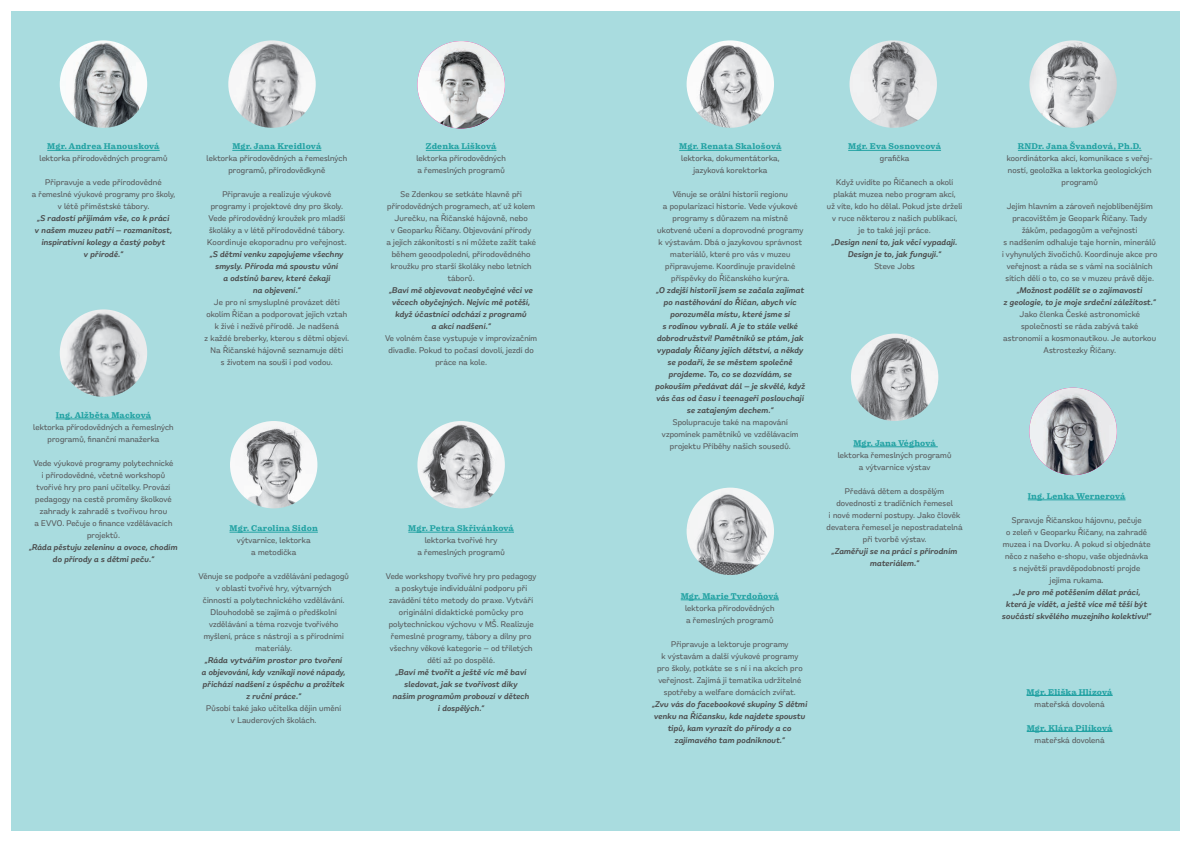
<style>
.page{position:relative;width:1191px;height:842px;background:#fff}
.page>*{position:absolute;margin:0;border:0;box-sizing:border-box;transform-origin:0 0}
.t1{font:500 8.5px/12px "Remora Sans W2";letter-spacing:.015em;color:#57585a;text-align:center}
.t2{font:italic 600 8.5px/12px "Remora Sans W2";letter-spacing:.015em;color:#4b4c4d;text-align:center}
.t3{font:700 8.5px "Pulpo";letter-spacing:.015em;color:#22a2a3}
</style>
<div class="page">
<div style="left:11px;top:11px;width:1168px;height:820px;background:#a9dcdf"></div>
<img style="left:228px;top:40px;width:88px;height:88px;border-radius:44px">
<img style="left:60px;top:40px;width:87px;height:88px;border-radius:44px">
<hr style="left:232px;top:150px;width:89px;height:1px;background:#22a2a3">
<hr style="left:47px;top:150px;width:113px;height:1px;background:#22a2a3">
<img style="left:417px;top:41px;width:88px;height:87px;border-radius:44px">
<hr style="left:426px;top:150px;width:70px;height:1px;background:#22a2a3">
<hr style="left:1026px;top:695px;width:86px;height:1px;background:#22a2a3">
<hr style="left:1026px;top:731px;width:86px;height:1px;background:#22a2a3">
<hr style="left:853px;top:446px;width:84px;height:1px;background:#22a2a3">
<img style="left:851px;top:334px;width:87px;height:87px;border-radius:44px">
<img style="left:1029px;top:40px;width:87px;height:88px;border-radius:44px">
<img style="left:849px;top:40px;width:88px;height:88px;border-radius:44px">
<img style="left:230px;top:421px;width:87px;height:87px;border-radius:44px">
<img style="left:417px;top:421px;width:88px;height:87px;border-radius:44px">
<hr style="left:848px;top:150px;width:93px;height:1px;background:#22a2a3">
<hr style="left:229px;top:532px;width:89px;height:1px;background:#22a2a3">
<hr style="left:1018px;top:150px;width:123px;height:1px;background:#22a2a3">
<img style="left:686px;top:40px;width:88px;height:88px;border-radius:44px">
<hr style="left:679px;top:150px;width:102px;height:1px;background:#22a2a3">
<hr style="left:408px;top:532px;width:106px;height:1px;background:#22a2a3">
<img style="left:686px;top:488px;width:88px;height:87px;border-radius:44px">
<hr style="left:680px;top:599px;width:99px;height:1px;background:#22a2a3">
<img style="left:60px;top:309px;width:87px;height:88px;border-radius:44px">
<hr style="left:56px;top:419px;width:95px;height:1px;background:#22a2a3">
<img style="left:1029px;top:388px;width:87px;height:87px;border-radius:44px">
<hr style="left:1027px;top:499px;width:98px;height:1px;background:#22a2a3">
<p class="t3" style="left:47px;top:141px;width:114px">Mgr. Andrea Hanousková</p>
<p class="t1" style="left:39px;top:152px;width:129px">lektorka přírodovědných programů</p>
<p class="t1" style="left:32px;top:176px;width:145px">Připravuje a vede přírodovědné<br>a řemeslné výukové programy pro školy, v létě příměstské tábory.</p>
<p class="t2" style="left:35px;top:212px;width:139px">„S radostí přijímám vše, co k práci v našem muzeu patří — rozmanitost, inspirativní kolegy a častý pobyt<br>v přírodě.“</p>
<p class="t3" style="left:56px;top:410px;width:97px">Ing. Alžběta Macková</p>
<p class="t1" style="left:33px;top:421px;width:142px">lektorka přírodovědných a řemeslných programů, finanční manažerka</p>
<p class="t1" style="left:34px;top:457px;width:141px">Vede výukové programy polytechnické i přírodovědné, včetně workshopů tvořivé hry pro paní učitelky. Provází pedagogy na cestě proměny školkové zahrady k zahradě s tvořivou hrou<br>a EVVO. Pečuje o finance vzdělávacích projektů.</p>
<p class="t2" style="left:29px;top:541px;width:150px">„Ráda pěstuju zeleninu a ovoce, chodím do přírody a s dětmi peču.“</p>
<p class="t3" style="left:232px;top:141px;width:91px">Mgr. Jana Kreidlová</p>
<p class="t1" style="left:207px;top:152px;width:142px">lektorka přírodovědných a řemeslných programů, přírodovědkyně</p>
<p class="t1" style="left:207px;top:188px;width:141px">Připravuje a realizuje výukové programy i projektové dny pro školy.<br>Vede přírodovědný kroužek pro mladší školáky a v létě přírodovědné tábory.<br>Koordinuje ekoporadnu pro veřejnost.</p>
<p class="t2" style="left:210px;top:248px;width:135px">„S dětmi venku zapojujeme všechny smysly. Příroda má spoustu vůní<br>a odstínů barev, které čekají<br>na objevení.“</p>
<p class="t1" style="left:205px;top:296px;width:146px">Je pro ní smysluplné provázet děti okolím Říčan a podporovat jejich vztah k živé i neživé přírodě. Je nadšená<br>z každé breberky, kterou s dětmi objeví.<br>Na Říčanské hájovně seznamuje děti<br>s životem na souši i pod vodou.</p>
<p class="t3" style="left:229px;top:523px;width:90px">Mgr. Carolina Sidon</p>
<p class="t1" style="left:237px;top:534px;width:75px">výtvarnice, lektorka a metodička</p>
<p class="t1" style="left:198px;top:570px;width:152px">Věnuje se podpoře a vzdělávání pedagogů v oblasti tvořivé hry, výtvarných<br>činností a polytechnického vzdělávání.<br>Dlouhodobě se zajímá o předškolní vzdělávání a téma rozvoje tvořivého myšlení, práce s nástroji a s přírodními materiály.</p>
<p class="t2" style="left:202px;top:654px;width:145px">„Ráda vytvářím prostor pro tvoření<br>a objevování, kdy vznikají nové nápady, přichází nadšení z úspěchu a prožitek z ruční práce.“</p>
<p class="t1" style="left:206px;top:702px;width:136px">Působí také jako učitelka dějin umění v Lauderových školách.</p>
<p class="t3" style="left:426px;top:141px;width:72px">Zdenka Lišková</p>
<p class="t1" style="left:416px;top:152px;width:91px;text-align:left">lektorka přírodovědných a řemeslných programů</p>
<p class="t1" style="left:386px;top:188px;width:151px">Se Zdenkou se setkáte hlavně při přírodovědných programech, ať už kolem Jurečku, na Říčanské hájovně, nebo<br>v Geoparku Říčany. Objevování přírody<br>a jejích zákonitostí s ní můžete zažít také během geoodpolední, přírodovědného kroužku pro starší školáky nebo letních táborů.</p>
<p class="t2" style="left:389px;top:284px;width:145px">„Baví mě objevovat neobyčejné věci ve věcech obyčejných. Nejvíc mě potěší, když účastníci odchází z programů<br>a akcí nadšení.“</p>
<p class="t1" style="left:385px;top:332px;width:154px">Ve volném čase vystupuje v improvizačním divadle. Pokud to počasí dovolí, jezdí do práce na kole.</p>
<p class="t3" style="left:408px;top:523px;width:107px">Mgr. Petra Skřivánková</p>
<p class="t1" style="left:417px;top:534px;width:89px">lektorka tvořivé hry<br>a řemeslných programů</p>
<p class="t1" style="left:386px;top:570px;width:152px">Vede workshopy tvořivé hry pro pedagogy a poskytuje individuální podporu při zavádění této metody do praxe. Vytváří originální didaktické pomůcky pro polytechnickou výchovu v MŠ. Realizuje řemeslné programy, tábory a dílny pro všechny věkové kategorie — od tříletých dětí až po dospělé.</p>
<p class="t2" style="left:393px;top:666px;width:138px">„Baví mě tvořit a ještě víc mě baví sledovat, jak se tvořivost díky našim programům probouzí v dětech i dospělých.“</p>
<p class="t3" style="left:679px;top:141px;width:104px">Mgr. Renata Skalošová</p>
<p class="t1" style="left:681px;top:152px;width:100px">lektorka, dokumentátorka, jazyková korektorka</p>
<p class="t1" style="left:657px;top:188px;width:147px">Věnuje se orální historii regionu<br>a popularizaci historie. Vede výukové programy s důrazem na místně ukotvené učení a doprovodné programy k výstavám. Dbá o jazykovou správnost materiálů, které pro vás v muzeu připravujeme. Koordinuje pravidelné příspěvky do Říčanského kurýra.</p>
<p class="t2" style="left:655px;top:284px;width:151px">„O zdejší historii jsem se začala zajímat po nastěhování do Říčan, abych víc porozuměla místu, které jsme si<br>s rodinou vybrali. A je to stále velké dobrodružství! Pamětníků se ptám, jak vypadaly Říčany jejich dětství, a někdy se podaří, že se městem společně projdeme. To, co se dozvídám, se pokouším předávat dál — je skvělé, když vás čas od času i teenageři poslouchají se zatajeným dechem.“</p>
<p class="t1" style="left:662px;top:416px;width:138px">Spolupracuje také na mapování vzpomínek pamětníků ve vzdělávacím projektu Příběhy našich sousedů.</p>
<p class="t3" style="left:680px;top:591px;width:100px">Mgr. Marie Tvrdoňová</p>
<p class="t1" style="left:685px;top:602px;width:91px;text-align:left">lektorka přírodovědných a řemeslných programů</p>
<p class="t1" style="left:657px;top:638px;width:147px">Připravuje a lektoruje programy<br>k výstavám a další výukové programy pro školy, potkáte se s ní i na akcích pro veřejnost. Zajímá ji tematika udržitelné spotřeby a welfare domácích zvířat.</p>
<p class="t2" style="left:652px;top:698px;width:156px">„Zvu vás do facebookové skupiny S dětmi venku na Říčansku, kde najdete spoustu tipů, kam vyrazit do přírody a co zajímavého tam podniknout.“</p>
<p class="t3" style="left:848px;top:141px;width:94px">Mgr. Eva Sosnovcová</p>
<p class="t1" style="left:880px;top:152px;width:31px">grafička</p>
<p class="t1" style="left:827px;top:176px;width:137px">Když uvidíte po Říčanech a okolí plakát muzea nebo program akcí,<br>už víte, kdo ho dělal. Pokud jste drželi v ruce některou z našich publikací,<br>je to také její práce.</p>
<p class="t2" style="left:832px;top:236px;width:127px">„Design není to, jak věci vypadají.<br>Design je to, jak fungují.“</p>
<p class="t1" style="left:874px;top:260px;width:42px">Steve Jobs</p>
<p class="t3" style="left:853px;top:438px;width:84px">Mgr. Jana Véghová</p>
<p class="t1" style="left:837px;top:449px;width:115px">lektorka řemeslných programů a výtvarnice výstav</p>
<p class="t1" style="left:826px;top:485px;width:138px">Předává dětem a dospělým dovednosti z tradičních řemesel<br>i nové moderní postupy. Jako člověk devatera řemesel je nepostradatelná při tvorbě výstav.</p>
<p class="t2" style="left:832px;top:545px;width:127px">„Zaměřuji se na práci s přírodním materiálem.“</p>
<p class="t3" style="left:1018px;top:141px;width:125px">RNDr. Jana Švandová, Ph.D.</p>
<p class="t1" style="left:1006px;top:152px;width:147px">koordinátorka akcí, komunikace s veřej&shy;ností, geoložka a lektorka geologických programů</p>
<p class="t1" style="left:1002px;top:200px;width:157px">Jejím hlavním a zároveň nejoblíbenějším pracovištěm je Geopark Říčany. Tady žákům, pedagogům a veřejnosti<br>s nadšením odhaluje taje hornin, minerálů i vyhynulých živočichů. Koordinuje akce pro veřejnost a ráda se s vámi na sociálních sítích dělí o to, co se v muzeu právě děje.</p>
<p class="t2" style="left:1003px;top:284px;width:153px">„Možnost podělit se o zajímavosti<br>z geologie, to je moje srdeční záležitost.“</p>
<p class="t1" style="left:1003px;top:308px;width:154px">Jako členka České astronomické společnosti se ráda zabývá také astronomií a kosmonautikou. Je autorkou<br>Astrostezky Říčany.</p>
<p class="t3" style="left:1027px;top:491px;width:99px">Ing. Lenka Wernerová</p>
<p class="t1" style="left:1002px;top:514px;width:149px">Spravuje Říčanskou hájovnu, pečuje<br>o zeleň v Geoparku Říčany, na zahradě muzea i na Dvorku. A pokud si objednáte něco z našeho e-shopu, vaše objednávka s největší pravděpodobností projde jejíma rukama.</p>
<p class="t2" style="left:1002px;top:586px;width:150px">„Je pro mě potěšením dělat práci, která je vidět, a ještě více mě těší být součástí skvělého muzejního kolektivu!“</p>
<p class="t3" style="left:1026px;top:687px;width:88px">Mgr. Eliška Hlízová</p>
<p class="t1" style="left:1034px;top:697px;width:72px">mateřská dovolená</p>
<p class="t3" style="left:1026px;top:723px;width:87px">Mgr. Klára Pilíková</p>
<p class="t1" style="left:1034px;top:733px;width:72px">mateřská dovolená</p>
</div>
